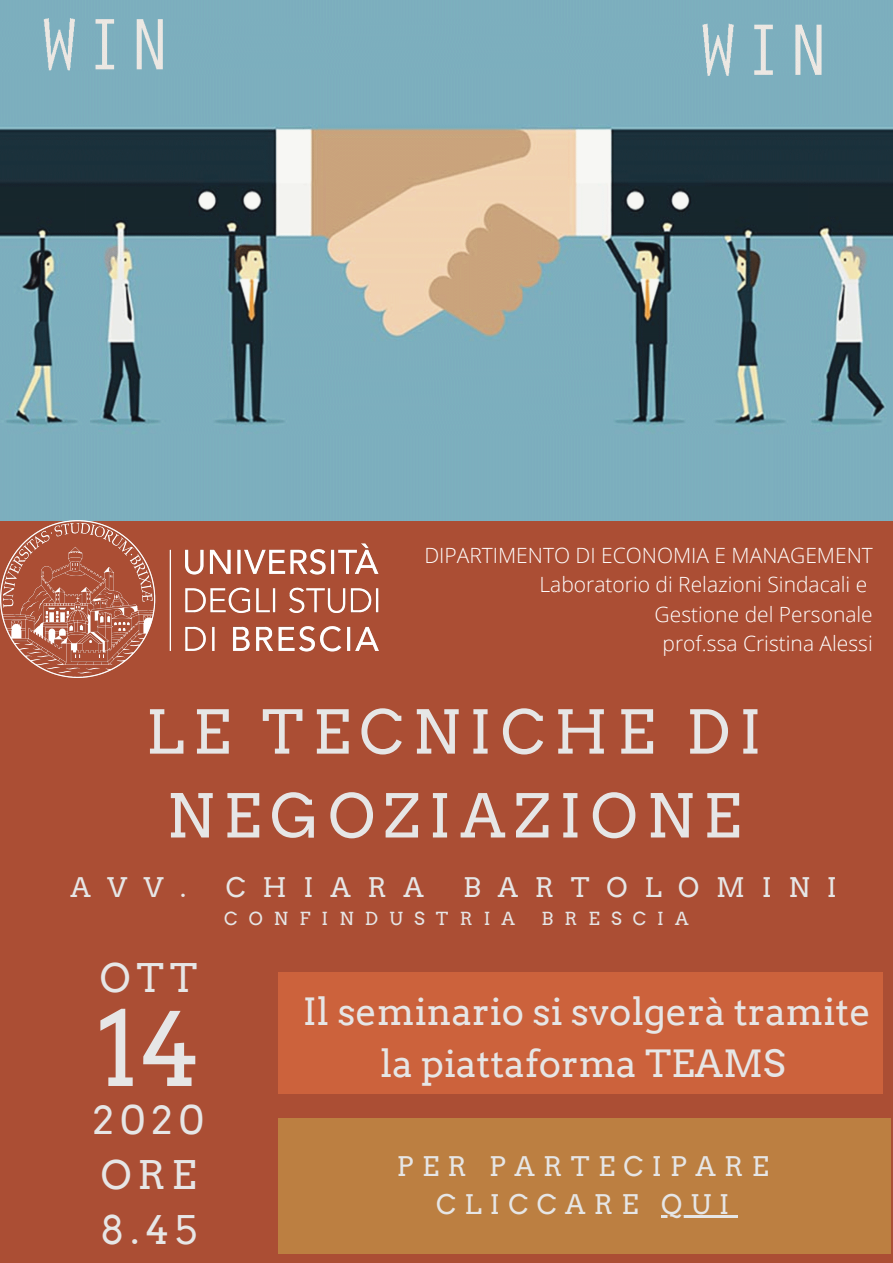
<style>
.page{position:relative;width:893px;height:1263px;background:#ab4e34}
.page>*{position:absolute;margin:0;border:0;box-sizing:border-box;transform-origin:0 0}
.t1{font:101.4px "Arvo";color:#e6e6e6}
.t2{font:60px/83.8px "Arvo";letter-spacing:.15em;color:#e6e6e6;text-align:center}
.t3{font:39.45px/55.1px "Arvo";letter-spacing:.15em;color:#e6e6e6}
.t4{font:37.5px/52.3px "Arvo";color:#e6e6e6;text-align:center}
.t5{font:27px/37.7px "Arvo";letter-spacing:.31em;color:#e6e6e6;text-align:center}
.t6{font:27px "Arvo";letter-spacing:.62em;color:#e6e6e6}
.t7{font:300 21px/29.2px "Open Sans";color:#fff;text-align:right}
.t8{font:18px "Arvo";letter-spacing:.62em;color:#e6e6e6}
</style>
<div class="page">
<img style="left:0;top:0;width:893px;height:521px">
<div style="left:278px;top:972px;width:604px;height:121px;background:#cc623c"></div>
<div style="left:278px;top:1118px;width:612px;height:135px;background:#bc7f41"></div>
<img style="left:0;top:521px;width:379px;height:156px">
<hr style="left:661px;top:1216px;width:77px;height:2px;background:#e6e6e6">
<p class="t7" style="left:424px;top:540px;width:450px">DIPARTIMENTO DI ECONOMIA E MANAGEMENT<br>Laboratorio di Relazioni Sindacali e<br>Gestione del Personale<br>prof.ssa Cristina Alessi</p>
<h2 class="t2" style="left:146px;top:690px;width:617px">LE TECNICHE DI<br>NEGOZIAZIONE</h2>
<p class="t5" style="left:70px;top:868px;width:117px">AVV.</p>
<p class="t5" style="left:226px;top:868px;width:199px">CHIARA</p>
<p class="t6" style="left:463px;top:871px;width:375px">BARTOLOMINI</p>
<p class="t8" style="left:224px;top:907px;width:292px">CONFINDUSTRIA</p>
<p class="t8" style="left:541px;top:907px;width:149px">BRESCIA</p>
<h3 class="t3" style="left:100px;top:950px;width:99px">OTT</h3>
<h1 class="t1" style="left:96px;top:988px;width:106px">14</h1>
<h3 class="t3" style="left:93px;top:1092px;width:113px">2020<br>ORE<br>8.45</h3>
<h3 class="t4" style="left:303px;top:985px;width:569px">Il seminario si svolgerà tramite la piattaforma TEAMS</h3>
<p class="t5" style="left:397px;top:1148px;width:373px">PER PARTECIPARE<br>CLICCARE QUI</p>
</div>
